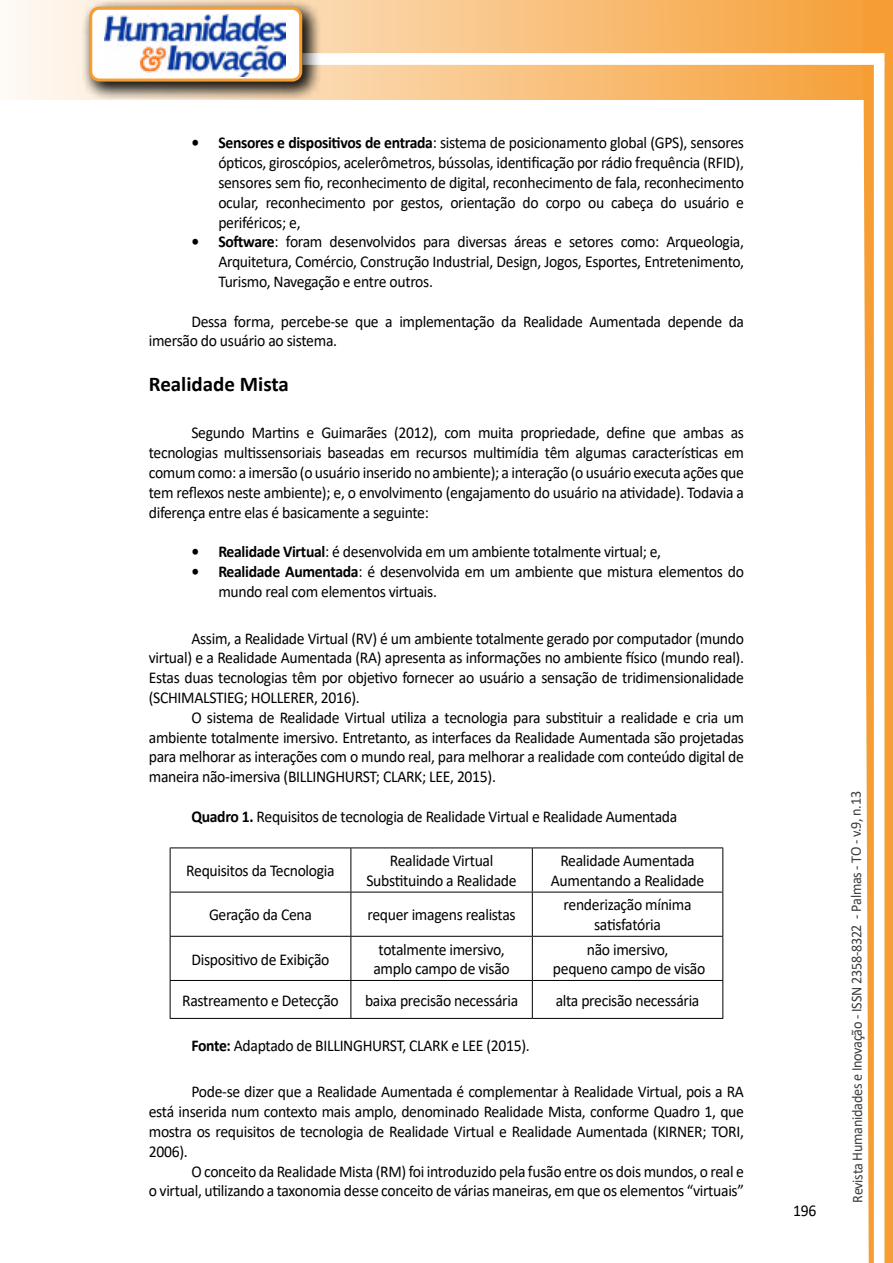
<style>
.page{position:relative;width:893px;height:1263px;background:#fff}
.page>*{position:absolute;margin:0;border:0;box-sizing:border-box;transform-origin:0 0}
.t1{font:700 21px "Calibri";color:#000}
.t2{font:16.5px/19.8px "Calibri";letter-spacing:-.02em;color:#000;text-align:justify;scale:.95 1}
.t3{font:15px "Calibri";letter-spacing:-.025em;color:#3c3c3b;scale:.95 1}
.s1{font-weight:700}
</style>
<div class="page">
<svg style="left:5px;top:0;width:858px;height:100px;background:#f9c484"></svg>
<div style="left:302px;top:53px;width:582px;height:12px;background:#fff;border:2px solid #fff"></div>
<svg style="left:863px;top:0;width:30px;height:1263px"></svg>
<div style="left:81px;top:0;width:241px;height:102px;background:#000;opacity:.75"></div>
<div style="left:91px;top:8px;width:210px;height:72px;background:#fff;border-radius:9px"></div>
<img style="left:104px;top:14px;width:181px;height:62px">
<div style="left:89px;top:7px;width:213px;height:75px;border:3px solid #f69e34;border-radius:9px"></div>
<hr style="left:170px;top:847px;width:181px;height:1px;background:#000">
<hr style="left:170px;top:848px;width:1px;height:44px;background:#000">
<hr style="left:351px;top:847px;width:181px;height:1px;background:#000">
<hr style="left:350px;top:848px;width:1px;height:44px;background:#000">
<hr style="left:532px;top:847px;width:191px;height:1px;background:#000">
<hr style="left:532px;top:848px;width:1px;height:44px;background:#000">
<hr style="left:722px;top:848px;width:1px;height:44px;background:#000">
<hr style="left:170px;top:892px;width:181px;height:1px;background:#000">
<hr style="left:170px;top:892px;width:1px;height:44px;background:#000">
<hr style="left:351px;top:892px;width:181px;height:1px;background:#000">
<hr style="left:350px;top:892px;width:1px;height:44px;background:#000">
<hr style="left:532px;top:892px;width:191px;height:1px;background:#000">
<hr style="left:532px;top:892px;width:1px;height:44px;background:#000">
<hr style="left:722px;top:892px;width:1px;height:44px;background:#000">
<hr style="left:170px;top:936px;width:181px;height:1px;background:#000">
<hr style="left:170px;top:937px;width:1px;height:43px;background:#000">
<hr style="left:351px;top:936px;width:181px;height:1px;background:#000">
<hr style="left:350px;top:937px;width:1px;height:43px;background:#000">
<hr style="left:532px;top:936px;width:191px;height:1px;background:#000">
<hr style="left:532px;top:937px;width:1px;height:43px;background:#000">
<hr style="left:722px;top:937px;width:1px;height:43px;background:#000">
<hr style="left:170px;top:980px;width:181px;height:1px;background:#000">
<hr style="left:170px;top:981px;width:1px;height:37px;background:#000">
<hr style="left:351px;top:980px;width:181px;height:1px;background:#000">
<hr style="left:350px;top:981px;width:1px;height:37px;background:#000">
<hr style="left:532px;top:980px;width:191px;height:1px;background:#000">
<hr style="left:532px;top:981px;width:1px;height:37px;background:#000">
<hr style="left:722px;top:981px;width:1px;height:37px;background:#000">
<hr style="left:170px;top:1018px;width:181px;height:1px;background:#000">
<hr style="left:351px;top:1018px;width:181px;height:1px;background:#000">
<hr style="left:532px;top:1018px;width:191px;height:1px;background:#000">
<p class="t2" style="left:218px;top:133px;width:555px;text-indent:-27px"><span class="s1">• Sensores e dispositivos de entrada</span>: sistema de posicionamento global (GPS), sensores ópticos, giroscópios, acelerômetros, bússolas, identificação por rádio frequência (RFID), sensores sem fio, reconhecimento de digital, reconhecimento de fala, reconhecimento ocular, reconhecimento por gestos, orientação do corpo ou cabeça do usuário e periféricos; e,</p>
<p class="t2" style="left:218px;top:232px;width:555px;text-indent:-27px"><span class="s1">• Software</span>: foram desenvolvidos para diversas áreas e setores como: Arqueologia, Arquitetura, Comércio, Construção Industrial, Design, Jogos, Esportes, Entretenimento, Turismo, Navegação e entre outros.</p>
<p class="t2" style="left:149px;top:311px;width:628px;text-indent:43px">Dessa forma, percebe-se que a implementação da Realidade Aumentada depende da imersão do usuário ao sistema.</p>
<p class="t1" style="left:149px;top:370px;width:142px">Realidade Mista</p>
<p class="t2" style="left:149px;top:422px;width:628px;text-indent:43px">Segundo Martins e Guimarães (2012), com muita propriedade, define que ambas as tecnologias multissensoriais baseadas em recursos multimídia têm algumas características em comum como: a imersão (o usuário inserido no ambiente); a interação (o usuário executa ações que tem reflexos neste ambiente); e, o envolvimento (engajamento do usuário na atividade). Todavia a diferença entre elas é basicamente a seguinte:</p>
<p class="t2" style="left:191px;top:541px;width:496px"><span class="s1">• Realidade Virtual</span>: é desenvolvida em um ambiente totalmente virtual; e,</p>
<p class="t2" style="left:218px;top:561px;width:555px;text-indent:-27px"><span class="s1">• Realidade Aumentada</span>: é desenvolvida em um ambiente que mistura elementos do mundo real com elementos virtuais.</p>
<p class="t2" style="left:149px;top:628px;width:628px;text-indent:43px">Assim, a Realidade Virtual (RV) é um ambiente totalmente gerado por computador (mundo virtual) e a Realidade Aumentada (RA) apresenta as informações no ambiente físico (mundo real).<br>Estas duas tecnologias têm por objetivo fornecer ao usuário a sensação de tridimensionalidade (SCHIMALSTIEG; HOLLERER, 2016).</p>
<p class="t2" style="left:149px;top:707px;width:628px;text-indent:43px">O sistema de Realidade Virtual utiliza a tecnologia para substituir a realidade e cria um ambiente totalmente imersivo. Entretanto, as interfaces da Realidade Aumentada são projetadas para melhorar as interações com o mundo real, para melhorar a realidade com conteúdo digital de maneira não-imersiva (BILLINGHURST; CLARK; LEE, 2015).</p>
<p class="t2" style="left:191px;top:806px;width:513px"><span class="s1">Quadro 1.</span> Requisitos de tecnologia de Realidade Virtual e Realidade Aumentada</p>
<p class="t2" style="left:186px;top:860px;width:158px">Requisitos da Tecnologia</p>
<p class="t2" style="left:366px;top:850px;width:160px;text-align:center">Realidade Virtual<br>Substituindo a Realidade</p>
<p class="t2" style="left:551px;top:850px;width:163px;text-align:center">Realidade Aumentada<br>Aumentando a Realidade</p>
<p class="t2" style="left:209px;top:904px;width:110px">Geração da Cena</p>
<p class="t2" style="left:368px;top:904px;width:157px">requer imagens realistas</p>
<p class="t2" style="left:564px;top:895px;width:136px;text-align:center">renderização mínima satisfatória</p>
<p class="t2" style="left:191px;top:949px;width:147px">Dispositivo de Exibição</p>
<p class="t2" style="left:373px;top:939px;width:145px;text-align:center">totalmente imersivo, amplo campo de visão</p>
<p class="t2" style="left:553px;top:939px;width:162px;text-align:center">não imersivo,<br>pequeno campo de visão</p>
<p class="t2" style="left:182px;top:990px;width:166px">Rastreamento e Detecção</p>
<p class="t2" style="left:365px;top:990px;width:163px">baixa precisão necessária</p>
<p class="t2" style="left:556px;top:990px;width:153px">alta precisão necessária</p>
<p class="t2" style="left:191px;top:1035px;width:358px"><span class="s1">Fonte:</span> Adaptado de BILLINGHURST, CLARK e LEE (2015).</p>
<p class="t2" style="left:149px;top:1081px;width:628px;text-indent:43px">Pode-se dizer que a Realidade Aumentada é complementar à Realidade Virtual, pois a RA está inserida num contexto mais amplo, denominado Realidade Mista, conforme Quadro 1, que mostra os requisitos de tecnologia de Realidade Virtual e Realidade Aumentada (KIRNER; TORI, 2006).</p>
<p class="t2" style="left:149px;top:1161px;width:628px;text-align:right">O conceito da Realidade Mista (RM) foi introduzido pela fusão entre os dois mundos, o real e<br>o virtual, utilizando a taxonomia desse conceito de várias maneiras, em que os elementos “virtuais”</p>
<p class="t2" style="left:793px;top:1200px;width:26px">196</p>
<p class="t3" style="left:846px;top:1203px;width:435px;rotate:-90deg">Revista Humanidades e Inovação - ISSN 2358-8322 - Palmas - TO - v.9, n.13</p>
</div>
